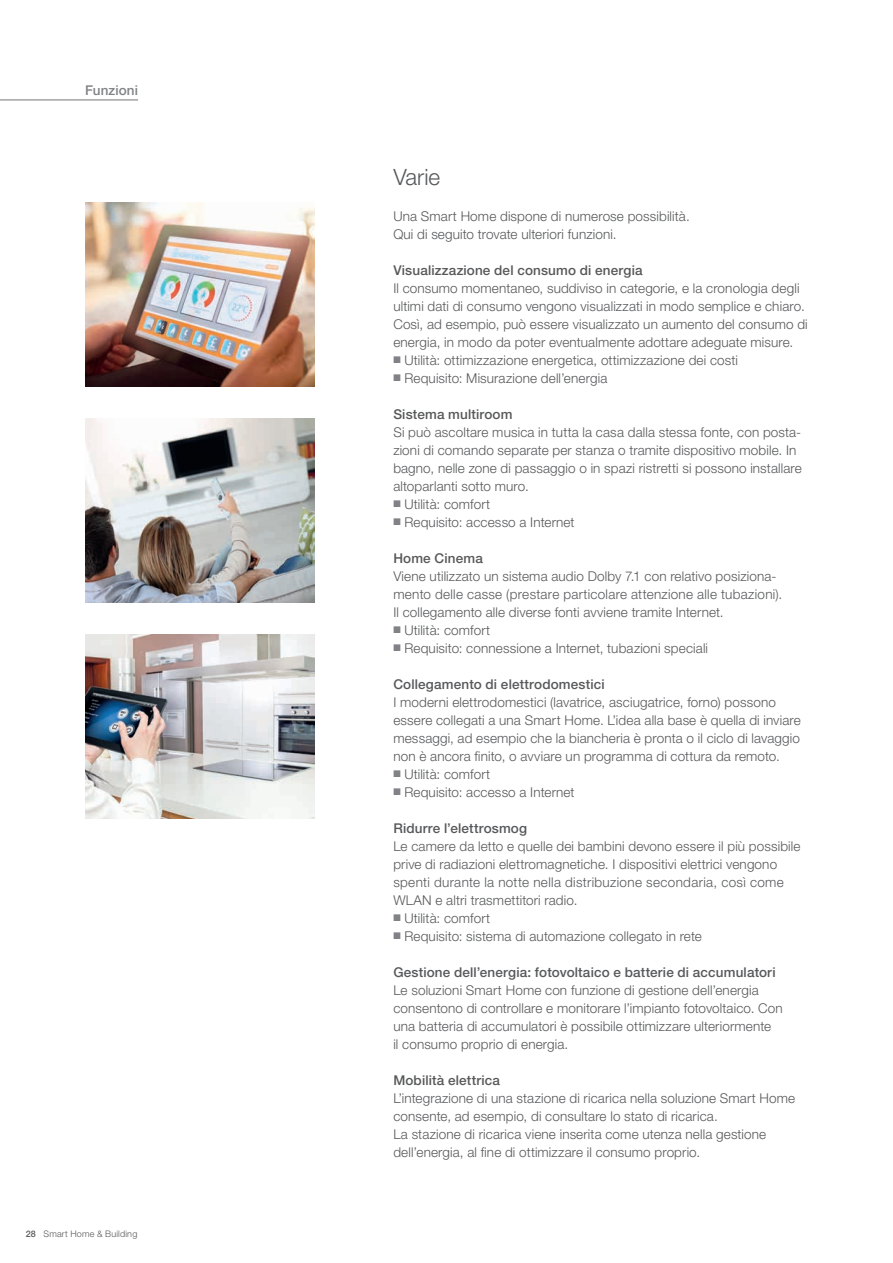
<style>
.page{position:relative;width:893px;height:1263px;background:#fff}
.page>*{position:absolute;margin:0;border:0;box-sizing:border-box;transform-origin:0 0}
.t1{font:300 22.5px "Helvetica Neue LT Std";color:#57585a}
.t2{font:300 13.5px/18px "Helvetica Neue LT Std";letter-spacing:.01em;color:#57585a}
.t3{font:500 13.5px "Helvetica Neue LT Std";letter-spacing:.01em;color:#57585a}
.t4{font:500 13.5px "Helvetica Neue LT Std";letter-spacing:.01em;color:#808285}
.t5{font:300 9px "Helvetica Neue LT Std";letter-spacing:.025em;color:#57585a}
.s1{font-weight:500}
.s2{color:#808285}
</style>
<div class="page">
<hr style="left:0;top:99px;width:138px;height:1px;background:#808285">
<img style="left:85px;top:203px;width:230px;height:183px">
<img style="left:85px;top:419px;width:230px;height:183px">
<img style="left:85px;top:635px;width:230px;height:183px">
<p class="t4" style="left:85px;top:82px;width:55px">Funzioni</p>
<p class="t5" style="left:26px;top:1228px;width:113px"><span class="s1">28</span> Smart Home &amp; Building</p>
<h1 class="t1" style="left:393px;top:163px;width:48px">Varie</h1>
<p class="t2" style="left:393px;top:207px;width:298px">Una Smart Home dispone di numerose possibilità.<br>Qui di seguito trovate ulteriori funzioni.</p>
<p class="t3" style="left:393px;top:262px;width:251px">Visualizzazione del consumo di energia</p>
<p class="t2" style="left:393px;top:279px;width:416px">Il consumo momentaneo, suddiviso in categorie, e la cronologia degli ultimi dati di consumo vengono visualizzati in modo semplice e chiaro.<br>Così, ad esempio, può essere visualizzato un aumento del consumo di energia, in modo da poter eventualmente adottare adeguate misure.</p>
<p class="t2" style="left:393px;top:351px;width:346px"><span class="s2">■</span> Utilità: ottimizzazione energetica, ottimizzazione dei costi</p>
<p class="t2" style="left:393px;top:369px;width:216px"><span class="s2">■</span> Requisito: Misurazione dell’energia</p>
<p class="t3" style="left:393px;top:406px;width:121px">Sistema multiroom</p>
<p class="t2" style="left:393px;top:423px;width:410px">Si può ascoltare musica in tutta la casa dalla stessa fonte, con posta&shy;zioni di comando separate per stanza o tramite dispositivo mobile. In bagno, nelle zone di passaggio o in spazi ristretti si possono installare altoparlanti sotto muro.</p>
<p class="t2" style="left:393px;top:495px;width:98px"><span class="s2">■</span> Utilità: comfort</p>
<p class="t2" style="left:393px;top:513px;width:183px"><span class="s2">■</span> Requisito: accesso a Internet</p>
<p class="t3" style="left:393px;top:550px;width:91px">Home Cinema</p>
<p class="t2" style="left:393px;top:567px;width:390px">Viene utilizzato un sistema audio Dolby 7.1 con relativo posiziona&shy;mento delle casse (prestare particolare attenzione alle tubazioni).<br>Il collegamento alle diverse fonti avviene tramite Internet.</p>
<p class="t2" style="left:393px;top:621px;width:98px"><span class="s2">■</span> Utilità: comfort</p>
<p class="t2" style="left:393px;top:639px;width:316px"><span class="s2">■</span> Requisito: connessione a Internet, tubazioni speciali</p>
<p class="t3" style="left:393px;top:676px;width:213px">Collegamento di elettrodomestici</p>
<p class="t2" style="left:393px;top:693px;width:409px">I moderni elettrodomestici (lavatrice, asciugatrice, forno) possono essere collegati a una Smart Home. L’idea alla base è quella di inviare messaggi, ad esempio che la biancheria è pronta o il ciclo di lavaggio non è ancora finito, o avviare un programma di cottura da remoto.</p>
<p class="t2" style="left:393px;top:765px;width:98px"><span class="s2">■</span> Utilità: comfort</p>
<p class="t2" style="left:393px;top:783px;width:183px"><span class="s2">■</span> Requisito: accesso a Internet</p>
<p class="t3" style="left:393px;top:820px;width:135px">Ridurre l’elettrosmog</p>
<p class="t2" style="left:393px;top:837px;width:409px">Le camere da letto e quelle dei bambini devono essere il più possibile prive di radiazioni elettromagnetiche. I dispositivi elettrici vengono spenti durante la notte nella distribuzione secondaria, così come WLAN e altri trasmettitori radio.</p>
<p class="t2" style="left:393px;top:909px;width:98px"><span class="s2">■</span> Utilità: comfort</p>
<p class="t2" style="left:393px;top:927px;width:310px"><span class="s2">■</span> Requisito: sistema di automazione collegato in rete</p>
<p class="t3" style="left:393px;top:964px;width:384px">Gestione dell’energia: fotovoltaico e batterie di accumulatori</p>
<p class="t2" style="left:393px;top:981px;width:391px">Le soluzioni Smart Home con funzione di gestione dell’energia consentono di controllare e monitorare l’impianto fotovoltaico. Con una batteria di accumulatori è possibile ottimizzare ulteriormente<br>il consumo proprio di energia.</p>
<p class="t3" style="left:393px;top:1072px;width:108px">Mobilità elettrica</p>
<p class="t2" style="left:393px;top:1089px;width:403px">L’integrazione di una stazione di ricarica nella soluzione Smart Home consente, ad esempio, di consultare lo stato di ricarica.<br>La stazione di ricarica viene inserita come utenza nella gestione dell’energia, al fine di ottimizzare il consumo proprio.</p>
</div>
